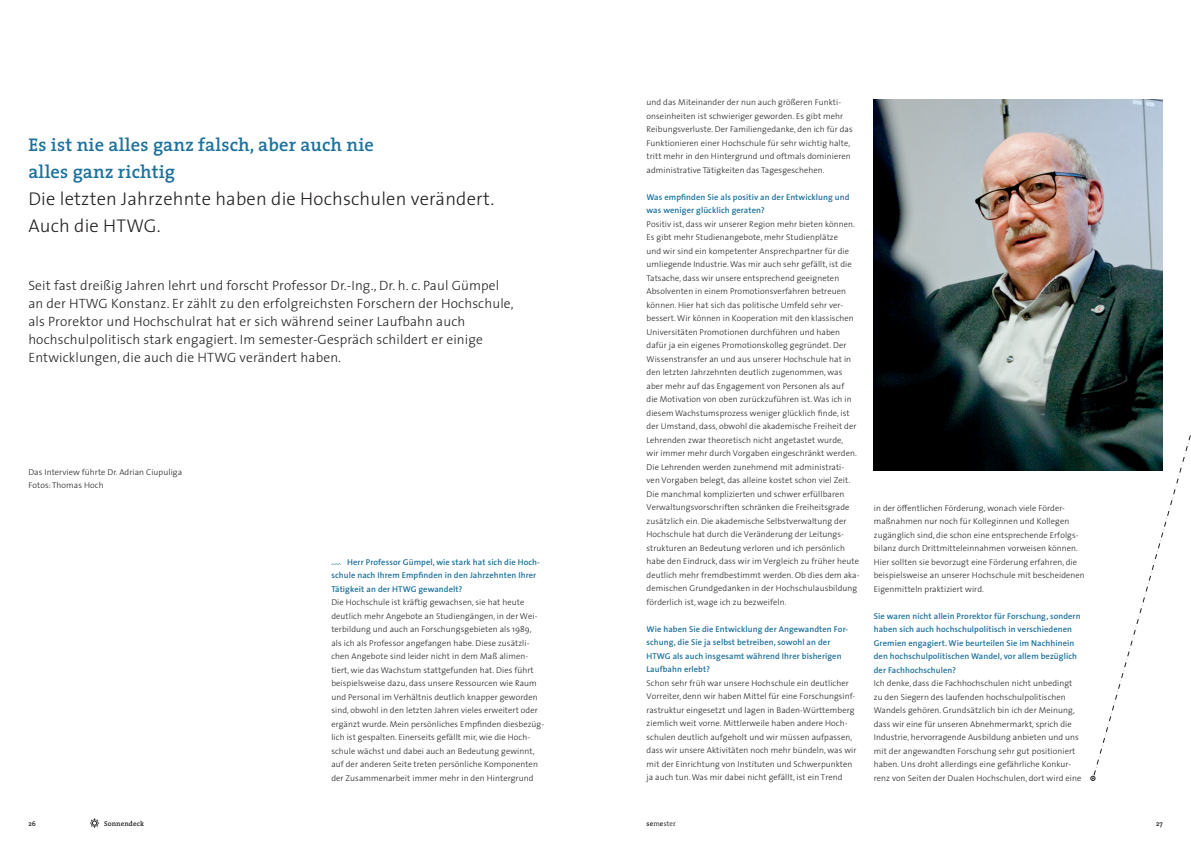
<style>
.page{position:relative;width:1191px;height:842px;background:#fff}
.page>*{position:absolute;margin:0;border:0;box-sizing:border-box;transform-origin:0 0}
.t1{font:300 18.5px/27px "The Sans";letter-spacing:.01em;color:#231f20}
.t2{font:600 18.5px/27px "The Serif";letter-spacing:.01em;color:#1d719d}
.t3{font:300 13.5px/18px "The Sans";letter-spacing:.01em;color:#231f20}
.t4{font:300 8.5px/13.5px "The Sans";letter-spacing:.01em;color:#231f20}
.t5{font:600 8.5px/13.5px "The Sans";letter-spacing:.01em;color:#1d719d}
.t6{font:600 7px "The Serif";letter-spacing:.015em;color:#231f20}
.t7{font:300 7px "The Serif";color:#231f20}
.s1{font-weight:600}
</style>
<div class="page">
<svg style="left:90px;top:818px;width:9px;height:10px"></svg>
<svg style="left:331px;top:563px;width:10px;height:2px"></svg>
<svg style="left:1092px;top:103px;width:99px;height:676px"></svg>
<svg style="left:1090px;top:776px;width:5px;height:5px"></svg>
<img style="left:873px;top:99px;width:289px;height:371px">
<h1 class="t2" style="left:28px;top:130px;width:347px">Es ist nie alles ganz falsch, aber auch nie alles ganz richtig</h1>
<h1 class="t1" style="left:28px;top:184px;width:467px">Die letzten Jahrzehnte haben die Hochschulen verändert.<br>Auch die HTWG.</h1>
<p class="t3" style="left:28px;top:276px;width:487px">Seit fast dreißig Jahren lehrt und forscht Professor Dr.-Ing., Dr. h. c. Paul Gümpel an der HTWG Konstanz. Er zählt zu den erfolgreichsten Forschern der Hochschule, als Prorektor und Hochschulrat hat er sich während seiner Laufbahn auch hochschulpolitisch stark engagiert. Im semester-Gespräch schildert er einige Entwicklungen, die auch die HTWG verändert haben.</p>
<p class="t4" style="left:28px;top:465px;width:155px">Das Interview führte Dr. Adrian Ciupuliga<br>Fotos: Thomas Hoch</p>
<p class="t5" style="left:331px;top:555px;width:210px;text-indent:16px">Herr Professor Gümpel, wie stark hat sich die Hoch&shy;schule nach Ihrem Empfinden in den Jahrzehnten Ihrer<br>Tätigkeit an der HTWG gewandelt?</p>
<p class="t4" style="left:331px;top:595px;width:214px">Die Hochschule ist kräftig gewachsen, sie hat heute deutlich mehr Angebote an Studiengängen, in der Wei&shy;terbildung und auch an Forschungsgebieten als 1989, als ich als Professor angefangen habe. Diese zusätzli&shy;chen Angebote sind leider nicht in dem Maß alimen&shy;tiert, wie das Wachstum stattgefunden hat. Dies führt beispielsweise dazu, dass unsere Ressourcen wie Raum und Personal im Verhältnis deutlich knapper geworden sind, obwohl in den letzten Jahren vieles erweitert oder ergänzt wurde. Mein persönliches Empfinden diesbezüg&shy;lich ist gespalten. Einerseits gefällt mir, wie die Hoch&shy;schule wächst und dabei auch an Bedeutung gewinnt, auf der anderen Seite treten persönliche Komponenten der Zusammenarbeit immer mehr in den Hintergrund</p>
<p class="t4" style="left:646px;top:96px;width:208px">und das Miteinander der nun auch größeren Funkti&shy;onseinheiten ist schwieriger geworden. Es gibt mehr Reibungsverluste. Der Familiengedanke, den ich für das Funktionieren einer Hochschule für sehr wichtig halte, tritt mehr in den Hintergrund und oftmals dominieren administrative Tätigkeiten das Tagesgeschehen.</p>
<p class="t5" style="left:646px;top:190px;width:204px">Was empfinden Sie als positiv an der Entwicklung und was weniger glücklich geraten?</p>
<p class="t4" style="left:646px;top:217px;width:214px">Positiv ist, dass wir unserer Region mehr bieten können.<br>Es gibt mehr Studienangebote, mehr Studienplätze<br>und wir sind ein kompetenter Ansprechpartner für die umliegende Industrie. Was mir auch sehr gefällt, ist die Tatsache, dass wir unsere entsprechend geeigneten Absolventen in einem Promotionsverfahren betreuen können. Hier hat sich das politische Umfeld sehr ver&shy;bessert. Wir können in Kooperation mit den klassischen Universitäten Promotionen durchführen und haben dafür ja ein eigenes Promotionskolleg gegründet. Der Wissenstransfer an und aus unserer Hochschule hat in den letzten Jahrzehnten deutlich zugenommen, was aber mehr auf das Engagement von Personen als auf<br>die Motivation von oben zurückzuführen ist. Was ich in diesem Wachstumsprozess weniger glücklich finde, ist der Umstand, dass, obwohl die akademische Freiheit der Lehrenden zwar theoretisch nicht angetastet wurde,<br>wir immer mehr durch Vorgaben eingeschränkt werden.<br>Die Lehrenden werden zunehmend mit administrati&shy;ven Vorgaben belegt, das alleine kostet schon viel Zeit.<br>Die manchmal komplizierten und schwer erfüllbaren Verwaltungsvorschriften schränken die Freiheitsgrade zusätzlich ein. Die akademische Selbstverwaltung der Hochschule hat durch die Veränderung der Leitungs&shy;strukturen an Bedeutung verloren und ich persönlich habe den Eindruck, dass wir im Vergleich zu früher heute deutlich mehr fremdbestimmt werden. Ob dies dem aka&shy;demischen Grundgedanken in der Hochschulausbildung förderlich ist, wage ich zu bezweifeln.</p>
<p class="t5" style="left:646px;top:622px;width:203px">Wie haben Sie die Entwicklung der Angewandten For&shy;schung, die Sie ja selbst betreiben, sowohl an der HTWG als auch insgesamt während Ihrer bisherigen Laufbahn erlebt?</p>
<p class="t4" style="left:646px;top:676px;width:211px">Schon sehr früh war unsere Hochschule ein deutlicher Vorreiter, denn wir haben Mittel für eine Forschungsinf&shy;rastruktur eingesetzt und lagen in Baden-Württemberg ziemlich weit vorne. Mittlerweile haben andere Hoch&shy;schulen deutlich aufgeholt und wir müssen aufpassen, dass wir unsere Aktivitäten noch mehr bündeln, was wir mit der Einrichtung von Instituten und Schwerpunkten ja auch tun. Was mir dabei nicht gefällt, ist ein Trend</p>
<p class="t4" style="left:873px;top:501px;width:212px">in der öffentlichen Förderung, wonach viele Förder&shy;maßnahmen nur noch für Kolleginnen und Kollegen zugänglich sind, die schon eine entsprechende Erfolgs&shy;bilanz durch Drittmitteleinnahmen vorweisen können.<br>Hier sollten sie bevorzugt eine Förderung erfahren, die beispielsweise an unserer Hochschule mit bescheidenen Eigenmitteln praktiziert wird.</p>
<p class="t5" style="left:873px;top:609px;width:208px">Sie waren nicht allein Prorektor für Forschung, sondern haben sich auch hochschulpolitisch in verschiedenen Gremien engagiert. Wie beurteilen Sie im Nachhinein den hochschulpolitischen Wandel, vor allem bezüglich der Fachhochschulen?</p>
<p class="t4" style="left:873px;top:676px;width:209px">Ich denke, dass die Fachhochschulen nicht unbedingt zu den Siegern des laufenden hochschulpolitischen Wandels gehören. Grundsätzlich bin ich der Meinung, dass wir eine für unseren Abnehmermarkt, sprich die Industrie, hervorragende Ausbildung anbieten und uns mit der angewandten Forschung sehr gut positioniert haben. Uns droht allerdings eine gefährliche Konkur&shy;renz von Seiten der Dualen Hochschulen, dort wird eine</p>
<p class="t6" style="left:28px;top:817px;width:9px">26</p>
<p class="t6" style="left:104px;top:817px;width:41px">Sonnendeck</p>
<p class="t7" style="left:646px;top:817px;width:31px"><span class="s1">se</span>m<span class="s1">e</span>ster</p>
<p class="t6" style="left:1156px;top:817px;width:8px">27</p>
</div>
